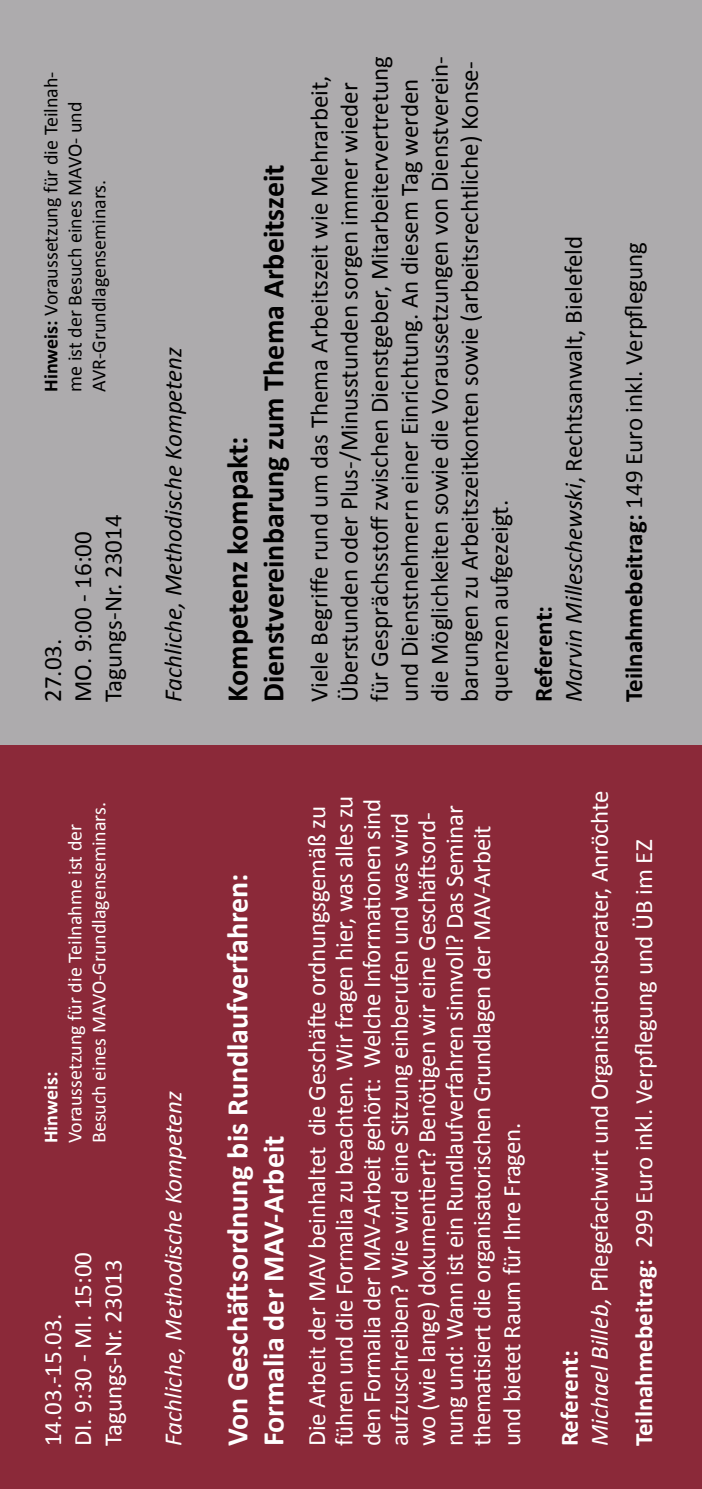
<style>
.page{position:relative;width:702px;height:1489px;background:#fff}
.page>*{position:absolute;margin:0;border:0;box-sizing:border-box;transform-origin:0 0}
.t1{font:700 30px/36px "Calibri";color:#fff}
.t2{font:700 30px/36px "Calibri";color:#000}
.t3{font:25px/27.5px "Calibri";letter-spacing:-.01em;color:#fff}
.t4{font:25px/30px "Calibri";color:#000}
.t5{font:italic 25px "Calibri";color:#fff}
.t6{font:italic 25px "Calibri";color:#000}
.t7{font:20px/24px "Calibri";color:#000}
.t8{font:20px/24px "Calibri";color:#fff}
.t9{font:700 20px "Calibri";color:#fff}
.s1{font-weight:700}
.s2{font-style:italic}
</style>
<div class="page">
<div style="left:0;top:744px;width:702px;height:744px;background:#8b2939"></div>
<div style="left:0;top:0;width:702px;height:744px;background:#adabad"></div>
<p class="t7" style="left:38px;top:392px;width:321px;rotate:-90deg"><span class="s1">Hinweis:</span> Voraussetzung für die Teilnah&shy;me ist der Besuch eines MAVO- und<br>AVR-Grundlagenseminars.</p>
<p class="t4" style="left:37px;top:702px;width:189px;rotate:-90deg">27.03.<br>MO. 9:00 - 16:00<br>Tagungs-Nr. 23014</p>
<p class="t6" style="left:156px;top:702px;width:356px;rotate:-90deg">Fachliche, Methodische Kompetenz</p>
<p class="t9" style="left:37px;top:1143px;width:73px;rotate:-90deg">Hinweis:</p>
<p class="t8" style="left:62px;top:1143px;width:343px;rotate:-90deg">Voraussetzung für die Teilnahme ist der<br>Besuch eines MAVO-Grundlagenseminars.</p>
<p class="t3" style="left:37px;top:1446px;width:196px;line-height:30px;rotate:-90deg">14.03.-15.03.<br>DI. 9:30 - MI. 15:00<br>Tagungs-Nr. 23013</p>
<p class="t5" style="left:156px;top:1446px;width:356px;rotate:-90deg">Fachliche, Methodische Kompetenz</p>
<p class="t2" style="left:218px;top:702px;width:539px;rotate:-90deg">Kompetenz kompakt:<br>Dienstvereinbarung zum Thema Arbeitszeit</p>
<p class="t4" style="left:303px;top:702px;width:647px;rotate:-90deg">Viele Begriffe rund um das Thema Arbeitszeit wie Mehrarbeit, Überstunden oder Plus-/Minusstunden sorgen immer wieder für Gesprächsstoff zwischen Dienstgeber, Mitarbeitervertretung und Dienstnehmern einer Einrichtung. An diesem Tag werden die Möglichkeiten sowie die Voraussetzungen von Dienstverein&shy;barungen zu Arbeitszeitkonten sowie (arbeitsrechtliche) Konse&shy;quenzen aufgezeigt.</p>
<p class="t4" style="left:528px;top:702px;width:468px;rotate:-90deg"><span class="s1">Referent:<br></span><span class="s2">Marvin Milleschewski</span>, Rechtsanwalt, Bielefeld</p>
<p class="t4" style="left:618px;top:702px;width:461px;rotate:-90deg"><span class="s1">Teilnahmebeitrag:</span> 149 Euro inkl. Verpflegung</p>
<p class="t1" style="left:218px;top:1446px;width:574px;rotate:-90deg">Von Geschäftsordnung bis Rundlaufverfahren:<br>Formalia der MAV-Arbeit</p>
<p class="t3" style="left:302px;top:1446px;width:652px;rotate:-90deg">Die Arbeit der MAV beinhaltet die Geschäfte ordnungsgemäß zu führen und die Formalia zu beachten. Wir fragen hier, was alles zu den Formalia der MAV-Arbeit gehört: Welche Informationen sind aufzuschreiben? Wie wird eine Sitzung einberufen und was wird wo (wie lange) dokumentiert? Benötigen wir eine Geschäftsord&shy;nung und: Wann ist ein Rundlaufverfahren sinnvoll? Das Seminar thematisiert die organisatorischen Grundlagen der MAV-Arbeit</p>
<p class="t3" style="left:497px;top:1446px;width:325px;rotate:-90deg">und bietet Raum für Ihre Fragen.</p>
<p class="t3" style="left:553px;top:1446px;width:657px;line-height:30px;rotate:-90deg"><span class="s1">Referent:<br></span><span class="s2">Michael Billeb,</span> Pflegefachwirt und Organisationsberater, Anröchte</p>
<p class="t3" style="left:629px;top:1446px;width:608px;rotate:-90deg"><span class="s1">Teilnahmebeitrag:</span> 299 Euro inkl. Verpflegung und ÜB im EZ</p>
</div>
